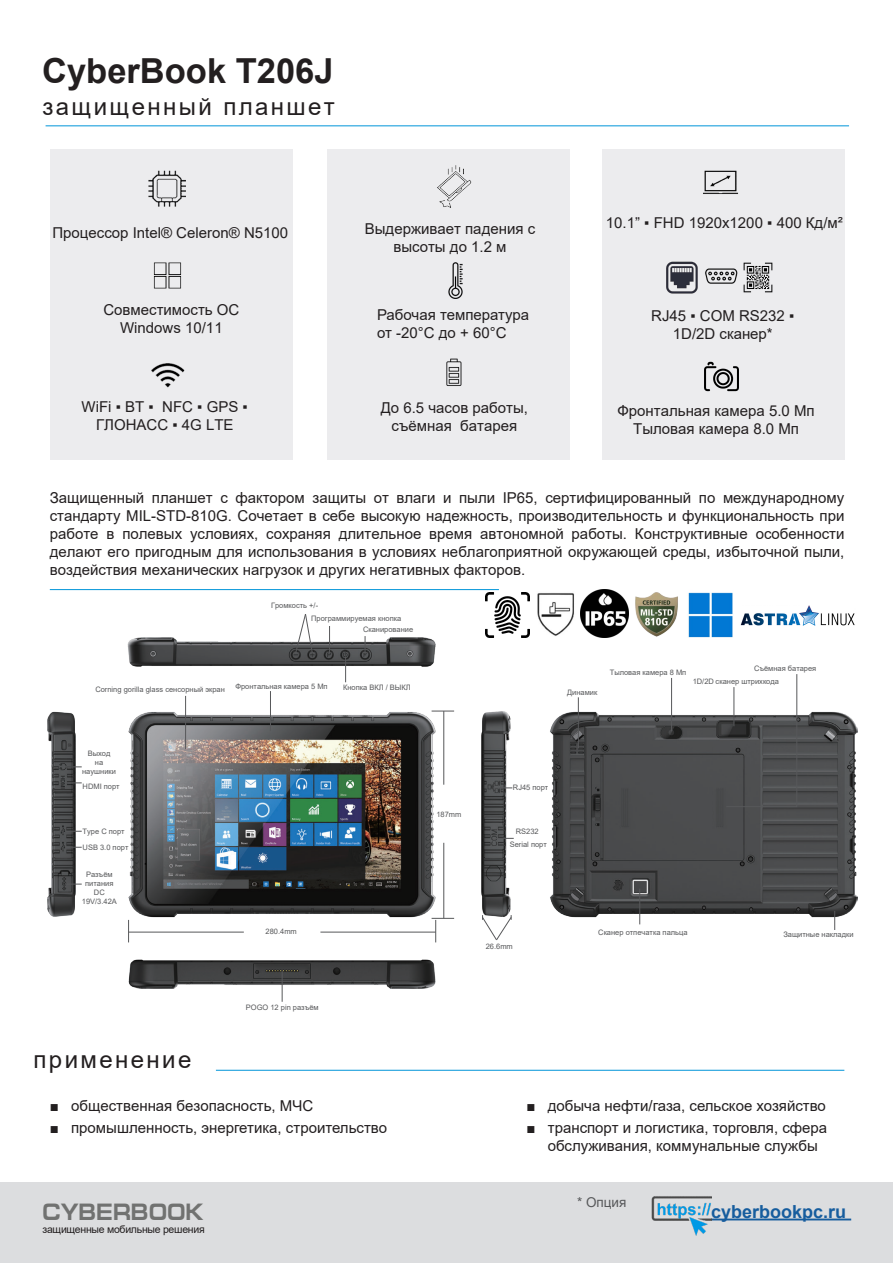
<style>
.page{position:relative;width:893px;height:1263px;background:#fff}
.page>*{position:absolute;margin:0;border:0;box-sizing:border-box;transform-origin:0 0}
.Заголовок{font:700 34.5px "Arial";color:#231f20}
.Заголовок-2{font:24px "Arial";letter-spacing:.1em;color:#231f20}
.t1{font:700 23.7px "Europe Ext";color:#717271;scale:.85 1}
.t2{font:700 18px "Arial";color:#175d9e}
.Текст_прямой{font:15px/18px "Arial";color:#231f20;text-align:justify}
.Стиль_абзаца_1{font:15px/18px "Arial";color:#231f20;text-align:center}
.Стиль_абзаца_1-2{font:15px/18px "Arial";color:#231f20;text-align:center}
.t3{font:13.5px "Arial";color:#57585a}
.t4{font:10.5px "Arial";letter-spacing:-.025em;color:#231f20}
.t5{font:7.5px/9px "Arial";color:#57585a;text-align:center}
.s1{font-style:inherit}
</style>
<div class="page">
<div style="left:0;top:1183px;width:893px;height:80px;background:#dcdddf"></div>
<hr style="left:711px;top:1218px;width:140px;height:2px;background:#175d9e">
<img style="left:651px;top:1196px;width:60px;height:40px">
<div style="left:50px;top:149px;width:242px;height:310px;background:#ececee"></div>
<div style="left:327px;top:149px;width:243px;height:310px;background:#ececee"></div>
<div style="left:602px;top:149px;width:242px;height:310px;background:#ececee"></div>
<img style="left:688px;top:592px;width:45px;height:45px">
<img style="left:740px;top:605px;width:115px;height:21px">
<img style="left:437px;top:165px;width:35px;height:43px">
<img style="left:703px;top:170px;width:35px;height:24px">
<img style="left:148px;top:170px;width:38px;height:37px">
<img style="left:446px;top:358px;width:16px;height:28px">
<img style="left:151px;top:363px;width:34px;height:25px">
<img style="left:153px;top:262px;width:29px;height:27px">
<img style="left:448px;top:262px;width:15px;height:37px">
<img style="left:705px;top:268px;width:33px;height:16px">
<hr style="left:46px;top:125px;width:803px;height:1px;background:#0095d9">
<hr style="left:216px;top:1070px;width:628px;height:1px;background:#0095d9">
<img style="left:581px;top:590px;width:47px;height:47px">
<hr style="left:50px;top:589px;width:449px;height:1px;background:#0095d9">
<img style="left:537px;top:593px;width:37px;height:43px">
<img style="left:743px;top:262px;width:30px;height:31px">
<img style="left:666px;top:262px;width:31px;height:31px">
<img style="left:705px;top:361px;width:34px;height:31px">
<img style="left:635px;top:592px;width:43px;height:45px">
<img style="left:47px;top:637px;width:811px;height:352px">
<svg style="left:65px;top:884px;width:17px;height:1px"></svg>
<svg style="left:65px;top:847px;width:17px;height:1px"></svg>
<svg style="left:65px;top:831px;width:17px;height:1px"></svg>
<svg style="left:65px;top:783px;width:17px;height:1px"></svg>
<svg style="left:65px;top:767px;width:17px;height:1px"></svg>
<svg style="left:365px;top:636px;width:1px;height:18px"></svg>
<svg style="left:329px;top:626px;width:1px;height:27px"></svg>
<svg style="left:345px;top:656px;width:1px;height:26px"></svg>
<svg style="left:295px;top:614px;width:18px;height:40px"></svg>
<hr style="left:282px;top:970px;width:1px;height:32px;background:#57585a">
<svg style="left:482px;top:915px;width:30px;height:25px"></svg>
<svg style="left:493px;top:788px;width:19px;height:1px"></svg>
<svg style="left:495px;top:838px;width:19px;height:1px"></svg>
<hr style="left:270px;top:691px;width:1px;height:40px;background:#57585a">
<hr style="left:185px;top:696px;width:1px;height:53px;background:#57585a">
<svg style="left:128px;top:920px;width:1px;height:22px"></svg>
<hr style="left:129px;top:932px;width:115px;height:1px;background:#57585a">
<hr style="left:320px;top:932px;width:116px;height:1px;background:#57585a">
<svg style="left:432px;top:918px;width:22px;height:24px"></svg>
<svg style="left:432px;top:711px;width:22px;height:1px"></svg>
<hr style="left:443px;top:843px;width:1px;height:75px;background:#57585a">
<hr style="left:443px;top:711px;width:1px;height:74px;background:#57585a">
<hr style="left:639px;top:888px;width:1px;height:36px;background:#57585a">
<svg style="left:834px;top:911px;width:1px;height:19px"></svg>
<hr style="left:671px;top:678px;width:1px;height:53px;background:#57585a">
<hr style="left:578px;top:697px;width:1px;height:51px;background:#57585a">
<svg style="left:726px;top:674px;width:71px;height:133px"></svg>
<img style="left:486px;top:593px;width:44px;height:44px">
<p class="Заголовок" style="left:42px;top:47px;width:293px">CyberBook T206J</p>
<p class="Заголовок-2" style="left:43px;top:90px;width:294px">защищенный <span class="s1">планшет</span></p>
<p class="Стиль_абзаца_1" style="left:52px;top:224px;width:237px">Процессор Intel® <span class="s1">Celeron® N5100</span></p>
<p class="Стиль_абзаца_1" style="left:365px;top:219px;width:172px">Выдерживает падения с высоты до 1.<span class="s1">2</span> м</p>
<p class="Стиль_абзаца_1-2" style="left:606px;top:214px;width:238px"><span class="s1">1</span>0<span class="s1">.</span>1<span class="s1">”</span> ▪ <span class="s1">FHD</span> 1920x1200 <span class="s1">▪</span> 4<span class="s1">00</span> К<span class="s1">д/м²</span></p>
<p class="Стиль_абзаца_1" style="left:103px;top:301px;width:138px">Совместимость ОС<br>Windows 10/11</p>
<p class="Стиль_абзаца_1" style="left:377px;top:306px;width:154px;text-align:left">Рабочая температура от -20°C до + 60°C</p>
<p class="Стиль_абзаца_1" style="left:651px;top:306px;width:145px">RJ45 ▪ COM RS232 ▪<br>1D/2D сканер<span class="s1">*</span></p>
<p class="Стиль_абзаца_1" style="left:82px;top:397px;width:168px">WiFi ▪ BT <span class="s1">▪ NFC ▪ GPS ▪<br></span>ГЛОНАСС ▪ 4G LTE</p>
<p class="Стиль_абзаца_1" style="left:381px;top:398px;width:149px">До <span class="s1">6.5</span> часов работы<span class="s1">, </span>с<span class="s1">ъёмная</span> батаре<span class="s1">я</span></p>
<p class="Стиль_абзаца_1-2" style="left:617px;top:402px;width:199px">Фронтальная камера 5.0 Мп<br>Тыловая камера 8.0 Мп</p>
<p class="Текст_прямой" style="left:50px;top:489px;width:796px">Защищенный планшет с фактором защиты от влаги и пыли IP65, сертифицированный по международному стандарту MIL-STD-810G. Сочетает в себе высокую надежность, производительность и функциональность при работе в полевых условиях, сохраняя длительное время автономной работы. Конструктивные особенности делают его пригодным для использования в условиях неблагоприятной окружающей среды, избыточной пыли, воздействия механических нагрузок и других негативных факторов.</p>
<p class="t5" style="left:271px;top:601px;width:49px">Громкость +/-</p>
<p class="t5" style="left:311px;top:614px;width:92px">Программируемая кнопка</p>
<p class="t5" style="left:363px;top:625px;width:52px">Сканирование</p>
<p class="t5" style="left:95px;top:685px;width:131px">Corning gorilla glass сенсорный экран</p>
<p class="t5" style="left:235px;top:682px;width:94px">Фронтальная камера 5 Мп</p>
<p class="t5" style="left:343px;top:683px;width:69px">Кнопка ВКЛ / ВЫКЛ</p>
<p class="t5" style="left:82px;top:748px;width:35px">Выход<br>на наушники</p>
<p class="t5" style="left:83px;top:782px;width:39px">HDMI порт</p>
<p class="t5" style="left:83px;top:826px;width:44px">Type C порт</p>
<p class="t5" style="left:83px;top:842px;width:47px">USB 3.0 порт</p>
<p class="t5" style="left:82px;top:870px;width:37px">Разъём питания<br>DC<br>19V/3.42A</p>
<p class="t5" style="left:266px;top:927px;width:33px">280.4mm</p>
<p class="t5" style="left:436px;top:810px;width:27px">187mm</p>
<p class="Заголовок-2" style="left:34px;top:1043px;width:159px">применение</p>
<p class="t5" style="left:246px;top:1003px;width:74px">POGO 12 pin разъём</p>
<p class="Стиль_абзаца_1" style="left:50px;top:1096px;width:265px">■ общественная безопасность, МЧС</p>
<p class="Стиль_абзаца_1" style="left:50px;top:1118px;width:339px">■ промышленность, энергетика, строительство</p>
<p class="t1" style="left:43px;top:1199px;width:191px">CYBERBOOK</p>
<p class="t4" style="left:43px;top:1222px;width:164px">защищенные мобильные решения</p>
<p class="t5" style="left:567px;top:687px;width:32px">Динамик</p>
<p class="t5" style="left:693px;top:661px;width:125px;line-height:13.5px;text-align:left;text-indent:61px">Съёмная батарея<br>1D/2D сканер штрихкода</p>
<p class="t5" style="left:610px;top:668px;width:78px">Тыловая камера 8 Мп</p>
<p class="t5" style="left:513px;top:782px;width:37px">RJ45 порт</p>
<p class="t5" style="left:510px;top:825px;width:39px;line-height:12.9px">RS232<br>Serial порт</p>
<p class="t5" style="left:486px;top:942px;width:29px">26.6mm</p>
<p class="t5" style="left:598px;top:927px;width:91px">Сканер отпечатка пальца</p>
<p class="t5" style="left:783px;top:930px;width:72px">Защитные накладки</p>
<p class="Стиль_абзаца_1" style="left:527px;top:1096px;width:301px">■ добыча нефти/газа, сельское хозяйство</p>
<p class="Стиль_абзаца_1" style="left:548px;top:1118px;width:281px;text-align:left;text-indent:-21px">■ транспорт и логистика, торговля, сфера обслуживания, коммунальные службы</p>
<p class="t3" style="left:577px;top:1193px;width:51px">* Опция</p>
<p class="t2" style="left:711px;top:1198px;width:137px">cyberbookpc.ru</p>
</div>
